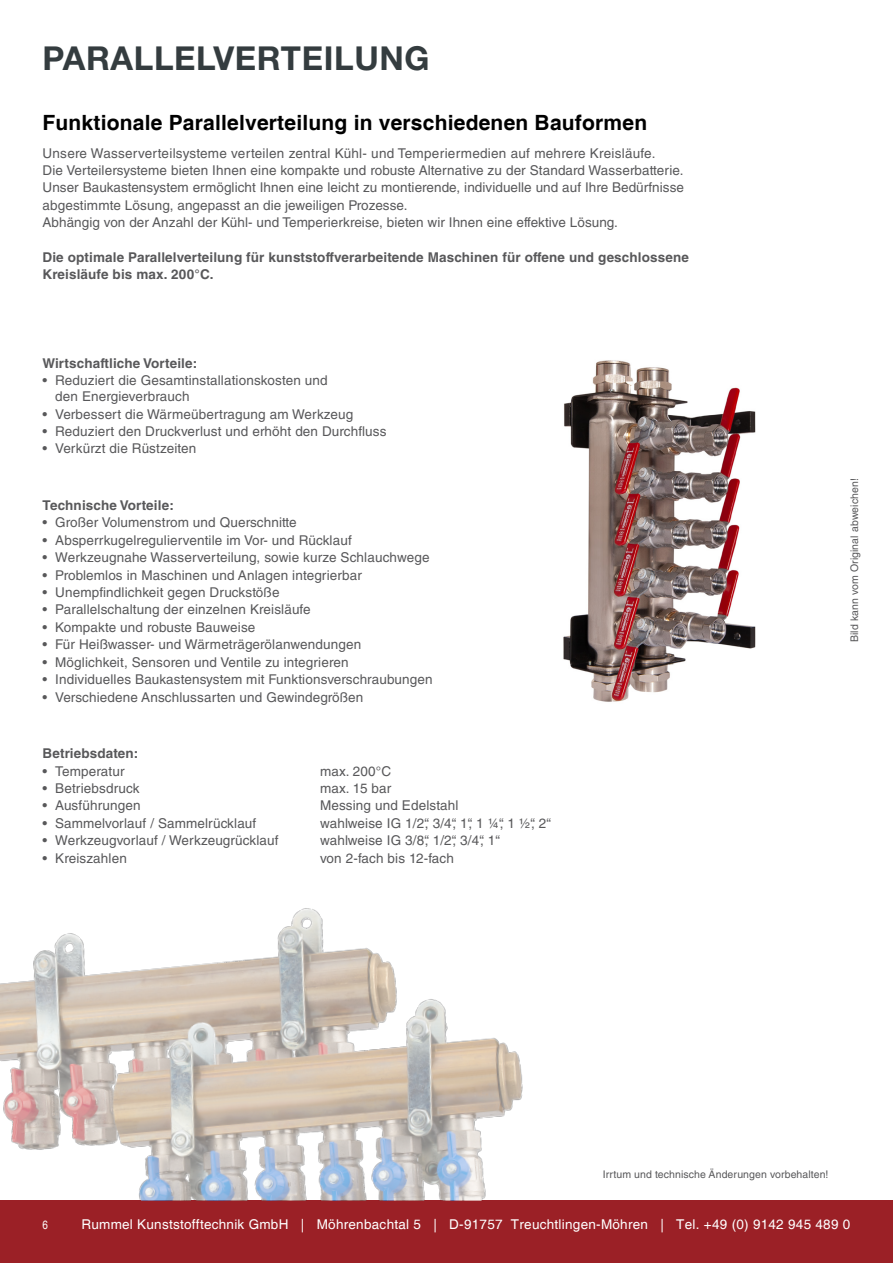
<style>
.page{position:relative;width:893px;height:1263px;background:#fff}
.page>*{position:absolute;margin:0;border:0;box-sizing:border-box;transform-origin:0 0}
.t1{font:700 33px "Helvetica Neue LT Std";letter-spacing:.02em;color:#343c3f}
.t2{font:700 21px "Helvetica";letter-spacing:.01em;color:#000}
.t3{font:13.5px/17.4px "Helvetica LT Std";letter-spacing:.01em;color:#58585a}
.t4{font:700 13.5px/17.4px "Helvetica LT Std";letter-spacing:.01em;color:#58585a}
.t5{font:13.5px "Helvetica";letter-spacing:.02em;color:#fff}
.t6{font:condensed 12px "Helvetica";color:#fff}
.t7{font:10.5px "Helvetica LT Std";letter-spacing:.01em;color:#58585a}
</style>
<div class="page">
<div style="left:0;top:1200px;width:893px;height:63px;background:#9b2026"></div>
<img style="left:563px;top:360px;width:193px;height:342px">
<img style="left:0;top:908px;width:523px;height:292px">
<h1 class="t1" style="left:43px;top:38px;width:389px">PARALLELVERTEILUNG</h1>
<h2 class="t2" style="left:43px;top:109px;width:606px">Funktionale Parallelverteilung in verschiedenen Bauformen</h2>
<p class="t3" style="left:43px;top:144px;width:643px">Unsere Wasserverteilsysteme verteilen zentral Kühl- und Temperiermedien auf mehrere Kreisläufe.<br>Die Verteilersysteme bieten Ihnen eine kompakte und robuste Alternative zu der Standard Wasserbatterie.<br>Unser Baukastensystem ermöglicht Ihnen eine leicht zu montierende, individuelle und auf Ihre Bedürfnisse abgestimmte Lösung, angepasst an die jeweiligen Prozesse.<br>Abhängig von der Anzahl der Kühl- und Temperierkreise, bieten wir Ihnen eine effektive Lösung.</p>
<p class="t4" style="left:43px;top:248px;width:648px">Die optimale Parallelverteilung für kunststoffverarbeitende Maschinen für offene und geschlossene<br>Kreisläufe bis max. 200°C.</p>
<p class="t4" style="left:43px;top:354px;width:156px">Wirtschaftliche Vorteile:</p>
<p class="t3" style="left:55px;top:372px;width:274px;line-height:16.2px;text-indent:-13px">• Reduziert die Gesamtinstallationskosten und den Energieverbrauch</p>
<p class="t3" style="left:43px;top:405px;width:312px">• Verbessert die Wärmeübertragung am Werkzeug</p>
<p class="t3" style="left:43px;top:423px;width:345px">• Reduziert den Druckverlust und erhöht den Durchfluss</p>
<p class="t3" style="left:43px;top:440px;width:155px">• Verkürzt die Rüstzeiten</p>
<p class="t4" style="left:43px;top:496px;width:133px">Technische Vorteile:</p>
<p class="t3" style="left:43px;top:514px;width:256px">• Großer Volumenstrom und Querschnitte</p>
<p class="t3" style="left:43px;top:531px;width:311px">• Absperrkugelregulierventile im Vor- und Rücklauf</p>
<p class="t3" style="left:43px;top:549px;width:389px">• Werkzeugnahe Wasserverteilung, sowie kurze Schlauchwege</p>
<p class="t3" style="left:43px;top:566px;width:321px">• Problemlos in Maschinen und Anlagen integrierbar</p>
<p class="t3" style="left:43px;top:584px;width:238px">• Unempfindlichkeit gegen Druckstöße</p>
<p class="t3" style="left:43px;top:601px;width:270px">• Parallelschaltung der einzelnen Kreisläufe</p>
<p class="t3" style="left:43px;top:618px;width:214px">• Kompakte und robuste Bauweise</p>
<p class="t3" style="left:43px;top:636px;width:320px">• Für Heißwasser- und Wärmeträgerölanwendungen</p>
<p class="t3" style="left:43px;top:653px;width:307px">• Möglichkeit, Sensoren und Ventile zu integrieren</p>
<p class="t3" style="left:43px;top:671px;width:391px">• Individuelles Baukastensystem mit Funktionsverschraubungen</p>
<p class="t3" style="left:43px;top:688px;width:322px">• Verschiedene Anschlussarten und Gewindegrößen</p>
<p class="t4" style="left:43px;top:744px;width:97px">Betriebsdaten:</p>
<p class="t3" style="left:43px;top:762px;width:83px">• Temperatur</p>
<p class="t3" style="left:320px;top:762px;width:73px">max. 200°C</p>
<p class="t3" style="left:43px;top:779px;width:99px">• Betriebsdruck</p>
<p class="t3" style="left:320px;top:779px;width:73px">max. 15 bar</p>
<p class="t3" style="left:43px;top:797px;width:100px">• Ausführungen</p>
<p class="t3" style="left:320px;top:797px;width:140px">Messing und Edelstahl</p>
<p class="t3" style="left:43px;top:814px;width:215px">• Sammelvorlauf / Sammelrücklauf</p>
<p class="t3" style="left:320px;top:814px;width:232px">wahlweise IG 1/2“, 3/4“, 1“, 1 ¼“, 1 ½“, 2“</p>
<p class="t3" style="left:43px;top:832px;width:238px">• Werkzeugvorlauf / Werkzeugrücklauf</p>
<p class="t3" style="left:320px;top:832px;width:181px">wahlweise IG 3/8“, 1/2“, 3/4“, 1“</p>
<p class="t3" style="left:43px;top:849px;width:86px">• Kreiszahlen</p>
<p class="t3" style="left:320px;top:849px;width:135px">von 2-fach bis 12-fach</p>
<p class="t7" style="left:848px;top:642px;width:165px;rotate:-90deg">Bild kann vom Original abweichen!</p>
<p class="t7" style="left:603px;top:1168px;width:227px">Irrtum und technische Änderungen vorbehalten!</p>
<p class="t6" style="left:43px;top:1218px;width:7px">6</p>
<p class="t5" style="left:81px;top:1217px;width:770px">Rummel Kunststofftechnik GmbH | Möhrenbachtal 5 | D-91757 Treuchtlingen-Möhren | Tel. +49 (0) 9142 945 489 0</p>
</div>
